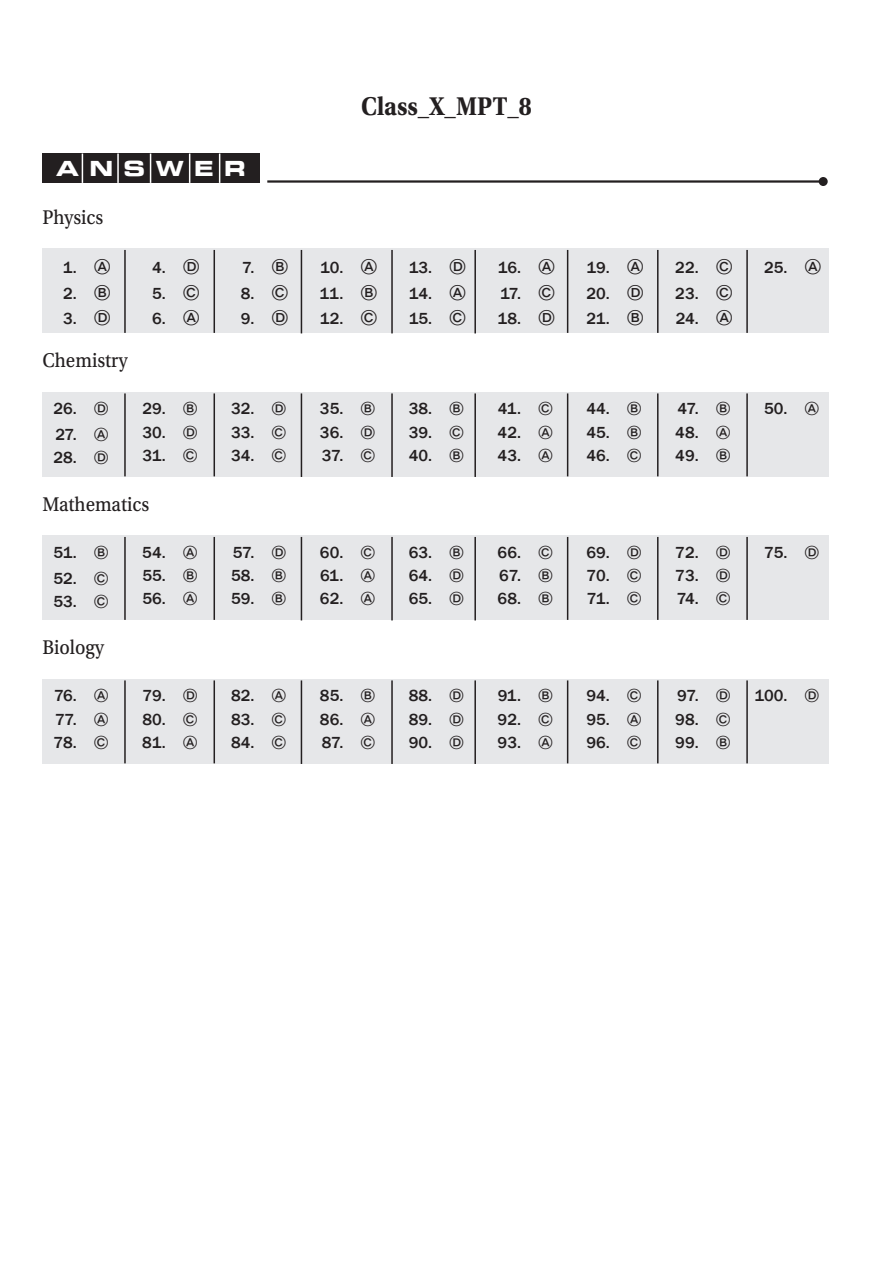
<style>
.page{position:relative;width:893px;height:1263px;background:#fff}
.page>*{position:absolute;margin:0;border:0;box-sizing:border-box;transform-origin:0 0}
.t1{font:700 27px "Utopia Std";color:#231f20;scale:.9 1}
.t2{font:21px "Utopia Std Capt";color:#231f20;scale:.9 1}
.Frame{font:21px "Eurostile LT Bold Extended Two";color:#fff}
.t3{font:500 16.5px "Franklin Gothic";letter-spacing:.005em;color:#231f20}
</style>
<div class="page">
<div style="left:43px;top:154px;width:217px;height:29px;background:#231f20"></div>
<svg style="left:82px;top:154px;width:1px;height:29px"></svg>
<hr style="left:117px;top:154px;width:2px;height:29px;background:#fff">
<svg style="left:150px;top:154px;width:1px;height:29px"></svg>
<svg style="left:189px;top:154px;width:1px;height:29px"></svg>
<svg style="left:219px;top:154px;width:1px;height:29px"></svg>
<hr style="left:267px;top:180px;width:556px;height:3px;background:#231f20">
<div style="left:819px;top:177px;width:9px;height:9px;background:#231f20;border-radius:50%"></div>
<div style="left:43px;top:249px;width:786px;height:84px;background:#e6e7e9"></div>
<hr style="left:124px;top:250px;width:2px;height:83px;background:#231f20">
<hr style="left:214px;top:250px;width:1px;height:83px;background:#231f20">
<hr style="left:474px;top:250px;width:2px;height:83px;background:#231f20">
<hr style="left:391px;top:250px;width:2px;height:83px;background:#231f20">
<hr style="left:301px;top:250px;width:1px;height:83px;background:#231f20">
<hr style="left:746px;top:250px;width:2px;height:83px;background:#231f20">
<hr style="left:657px;top:250px;width:1px;height:83px;background:#231f20">
<hr style="left:567px;top:250px;width:1px;height:83px;background:#231f20">
<div style="left:43px;top:392px;width:786px;height:84px;background:#e6e7e9"></div>
<hr style="left:124px;top:393px;width:2px;height:83px;background:#231f20">
<hr style="left:214px;top:393px;width:1px;height:83px;background:#231f20">
<hr style="left:474px;top:393px;width:2px;height:84px;background:#231f20">
<hr style="left:391px;top:393px;width:2px;height:84px;background:#231f20">
<hr style="left:301px;top:393px;width:1px;height:84px;background:#231f20">
<hr style="left:746px;top:393px;width:2px;height:83px;background:#231f20">
<hr style="left:657px;top:393px;width:1px;height:83px;background:#231f20">
<hr style="left:567px;top:393px;width:1px;height:83px;background:#231f20">
<div style="left:43px;top:536px;width:786px;height:84px;background:#e6e7e9"></div>
<hr style="left:124px;top:537px;width:2px;height:83px;background:#231f20">
<hr style="left:214px;top:537px;width:1px;height:83px;background:#231f20">
<hr style="left:474px;top:537px;width:2px;height:83px;background:#231f20">
<hr style="left:391px;top:537px;width:2px;height:83px;background:#231f20">
<hr style="left:301px;top:537px;width:1px;height:83px;background:#231f20">
<hr style="left:746px;top:537px;width:2px;height:83px;background:#231f20">
<hr style="left:657px;top:537px;width:1px;height:83px;background:#231f20">
<hr style="left:567px;top:537px;width:1px;height:83px;background:#231f20">
<div style="left:43px;top:679px;width:786px;height:84px;background:#e6e7e9"></div>
<hr style="left:124px;top:680px;width:2px;height:83px;background:#231f20">
<hr style="left:214px;top:680px;width:1px;height:83px;background:#231f20">
<hr style="left:474px;top:680px;width:2px;height:84px;background:#231f20">
<hr style="left:391px;top:680px;width:2px;height:84px;background:#231f20">
<hr style="left:301px;top:680px;width:1px;height:84px;background:#231f20">
<hr style="left:746px;top:680px;width:2px;height:83px;background:#231f20">
<hr style="left:657px;top:680px;width:1px;height:83px;background:#231f20">
<hr style="left:567px;top:680px;width:1px;height:83px;background:#231f20">
<p class="Frame" style="left:56px;top:153px;width:191px">A N S W E R</p>
<p class="t2" style="left:43px;top:206px;width:69px">Physics</p>
<p class="t3" style="left:63px;top:257px;width:16px">1.</p>
<p class="t3" style="left:63px;top:283px;width:15px">2.</p>
<p class="t3" style="left:63px;top:309px;width:15px">3.</p>
<p class="t3" style="left:152px;top:257px;width:15px">4.</p>
<p class="t3" style="left:152px;top:283px;width:15px">5.</p>
<p class="t3" style="left:152px;top:309px;width:15px">6.</p>
<p class="t3" style="left:242px;top:257px;width:14px">7.</p>
<p class="t3" style="left:241px;top:283px;width:15px">8.</p>
<p class="t3" style="left:241px;top:309px;width:15px">9.</p>
<p class="t2" style="left:43px;top:349px;width:96px">Chemistry</p>
<p class="t3" style="left:54px;top:399px;width:25px">26.</p>
<p class="t3" style="left:55px;top:425px;width:23px">27.</p>
<p class="t3" style="left:54px;top:448px;width:25px">28.</p>
<p class="t3" style="left:142px;top:399px;width:25px">29.</p>
<p class="t3" style="left:142px;top:422px;width:25px">30.</p>
<p class="t3" style="left:142px;top:445px;width:25px">31.</p>
<p class="t2" style="left:43px;top:492px;width:120px">Mathematics</p>
<p class="t3" style="left:54px;top:542px;width:25px">51.</p>
<p class="t3" style="left:54px;top:568px;width:25px">52.</p>
<p class="t3" style="left:54px;top:591px;width:25px">53.</p>
<p class="t3" style="left:142px;top:542px;width:25px">54.</p>
<p class="t3" style="left:142px;top:565px;width:25px">55.</p>
<p class="t3" style="left:142px;top:588px;width:25px">56.</p>
<p class="t2" style="left:43px;top:636px;width:70px">Biology</p>
<p class="t3" style="left:54px;top:686px;width:24px">76.</p>
<p class="t3" style="left:55px;top:709px;width:23px">77.</p>
<p class="t3" style="left:54px;top:732px;width:25px">78.</p>
<p class="t3" style="left:142px;top:686px;width:25px">79.</p>
<p class="t3" style="left:142px;top:709px;width:25px">80.</p>
<p class="t3" style="left:142px;top:732px;width:25px">81.</p>
<p class="t3" style="left:231px;top:399px;width:25px">32.</p>
<p class="t3" style="left:231px;top:422px;width:25px">33.</p>
<p class="t3" style="left:231px;top:445px;width:25px">34.</p>
<p class="t3" style="left:233px;top:542px;width:23px">57.</p>
<p class="t3" style="left:231px;top:565px;width:25px">58.</p>
<p class="t3" style="left:231px;top:588px;width:25px">59.</p>
<p class="t3" style="left:231px;top:686px;width:25px">82.</p>
<p class="t3" style="left:231px;top:709px;width:25px">83.</p>
<p class="t3" style="left:231px;top:732px;width:25px">84.</p>
<p class="t1" style="left:361px;top:91px;width:191px">Class_X_MPT_8</p>
<p class="t3" style="left:320px;top:257px;width:25px">10.</p>
<p class="t3" style="left:320px;top:283px;width:25px">11.</p>
<p class="t3" style="left:320px;top:309px;width:25px">12.</p>
<p class="t3" style="left:320px;top:399px;width:25px">35.</p>
<p class="t3" style="left:320px;top:422px;width:25px">36.</p>
<p class="t3" style="left:322px;top:445px;width:23px">37.</p>
<p class="t3" style="left:320px;top:542px;width:25px">60.</p>
<p class="t3" style="left:320px;top:565px;width:25px">61.</p>
<p class="t3" style="left:320px;top:588px;width:25px">62.</p>
<p class="t3" style="left:320px;top:686px;width:25px">85.</p>
<p class="t3" style="left:320px;top:709px;width:25px">86.</p>
<p class="t3" style="left:322px;top:732px;width:23px">87.</p>
<p class="t3" style="left:409px;top:257px;width:25px">13.</p>
<p class="t3" style="left:409px;top:283px;width:25px">14.</p>
<p class="t3" style="left:409px;top:309px;width:25px">15.</p>
<p class="t3" style="left:409px;top:399px;width:25px">38.</p>
<p class="t3" style="left:409px;top:422px;width:25px">39.</p>
<p class="t3" style="left:409px;top:445px;width:25px">40.</p>
<p class="t3" style="left:409px;top:542px;width:25px">63.</p>
<p class="t3" style="left:409px;top:565px;width:25px">64.</p>
<p class="t3" style="left:409px;top:588px;width:25px">65.</p>
<p class="t3" style="left:409px;top:686px;width:25px">88.</p>
<p class="t3" style="left:409px;top:709px;width:25px">89.</p>
<p class="t3" style="left:409px;top:732px;width:25px">90.</p>
<p class="t3" style="left:498px;top:257px;width:25px">16.</p>
<p class="t3" style="left:500px;top:283px;width:23px">17.</p>
<p class="t3" style="left:497px;top:309px;width:25px">18.</p>
<p class="t3" style="left:498px;top:399px;width:25px">41.</p>
<p class="t3" style="left:498px;top:422px;width:25px">42.</p>
<p class="t3" style="left:498px;top:445px;width:25px">43.</p>
<p class="t3" style="left:498px;top:542px;width:25px">66.</p>
<p class="t3" style="left:499px;top:565px;width:24px">67.</p>
<p class="t3" style="left:498px;top:588px;width:25px">68.</p>
<p class="t3" style="left:498px;top:686px;width:25px">91.</p>
<p class="t3" style="left:498px;top:709px;width:25px">92.</p>
<p class="t3" style="left:498px;top:732px;width:25px">93.</p>
<p class="t3" style="left:586px;top:257px;width:25px">19.</p>
<p class="t3" style="left:586px;top:283px;width:25px">20.</p>
<p class="t3" style="left:586px;top:309px;width:25px">21.</p>
<p class="t3" style="left:586px;top:399px;width:25px">44.</p>
<p class="t3" style="left:586px;top:422px;width:25px">45.</p>
<p class="t3" style="left:586px;top:445px;width:25px">46.</p>
<p class="t3" style="left:586px;top:542px;width:25px">69.</p>
<p class="t3" style="left:586px;top:565px;width:25px">70.</p>
<p class="t3" style="left:587px;top:588px;width:24px">71.</p>
<p class="t3" style="left:586px;top:686px;width:25px">94.</p>
<p class="t3" style="left:586px;top:709px;width:25px">95.</p>
<p class="t3" style="left:586px;top:732px;width:25px">96.</p>
<p class="t3" style="left:675px;top:257px;width:25px">22.</p>
<p class="t3" style="left:675px;top:283px;width:25px">23.</p>
<p class="t3" style="left:676px;top:309px;width:24px">24.</p>
<p class="t3" style="left:678px;top:399px;width:23px">47.</p>
<p class="t3" style="left:675px;top:422px;width:25px">48.</p>
<p class="t3" style="left:675px;top:445px;width:25px">49.</p>
<p class="t3" style="left:675px;top:542px;width:25px">72.</p>
<p class="t3" style="left:675px;top:565px;width:25px">73.</p>
<p class="t3" style="left:677px;top:588px;width:23px">74.</p>
<p class="t3" style="left:677px;top:686px;width:23px">97.</p>
<p class="t3" style="left:675px;top:709px;width:25px">98.</p>
<p class="t3" style="left:675px;top:732px;width:25px">99.</p>
<p class="t3" style="left:764px;top:257px;width:25px">25.</p>
<p class="t3" style="left:764px;top:399px;width:25px">50.</p>
<p class="t3" style="left:764px;top:542px;width:25px">75.</p>
<p class="t3" style="left:754px;top:686px;width:34px">100.</p>
</div>
